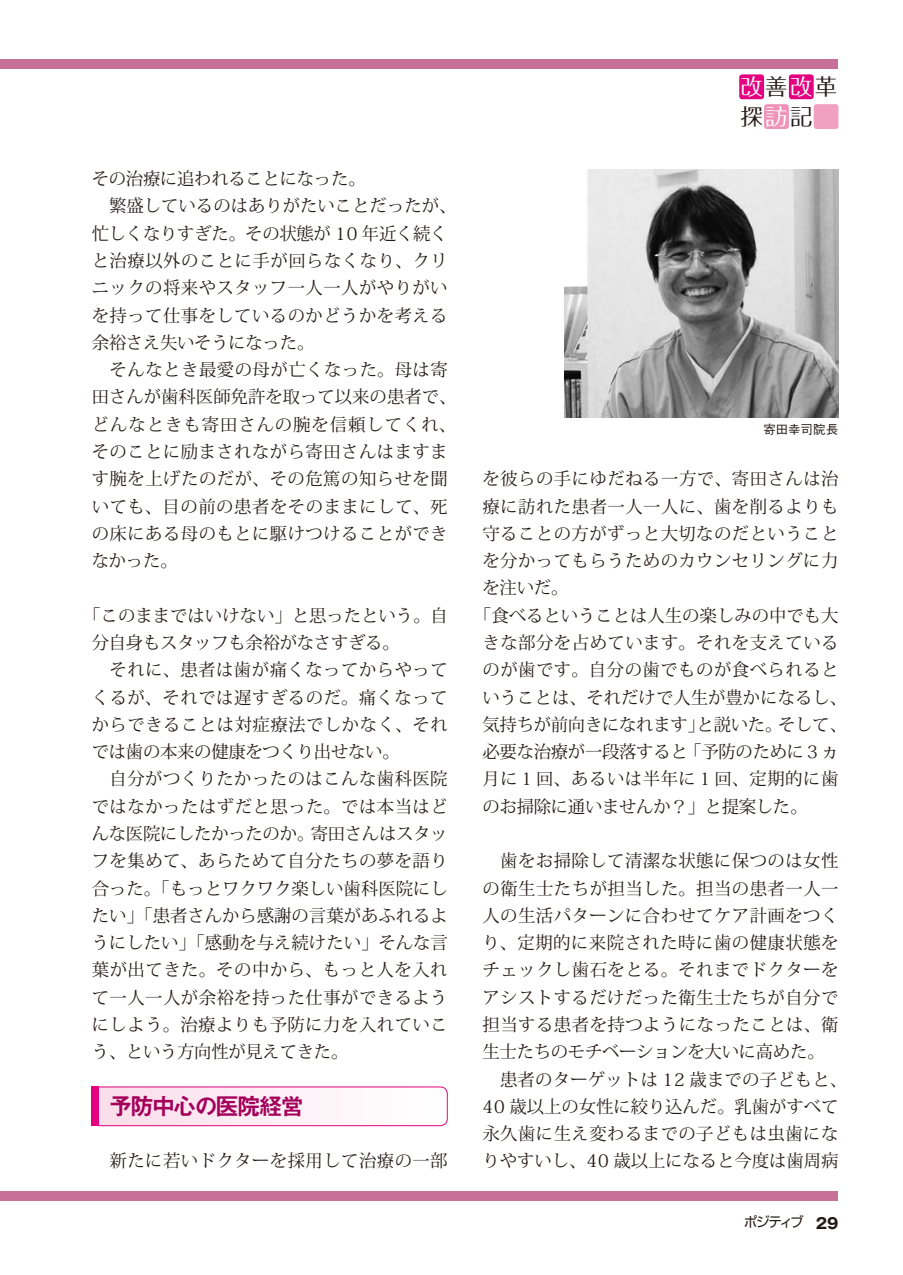
<style>
.page{position:relative;width:903px;height:1275px;background:#fff}
.page>*{position:absolute;margin:0;border:0;box-sizing:border-box;transform-origin:0 0}
.t1{font:23.62px "Midashi Go Pro MB31";letter-spacing:-.095em;color:#a4005b}
.t2{font:22.4px/29.8px "Folk Pro";letter-spacing:.11em;color:#231916}
.t3{font:17.32px/27.3px "Koz Min Pro";letter-spacing:.025em;color:#231916}
.t4{font:17.32px "Koz Min Pro";letter-spacing:-.015em;color:#231916}
.t5{font:17.32px "Koz Min Pro";color:#231916}
.t6{font:13.65px "Shin Go Pro";letter-spacing:-.15em;color:#231916}
.t7{font:500 12.42px "Gothic BBB Pro";color:#231916}
.s1{color:#fff}
.s2{font-family:"Gothic MB101 Pro";font-weight:700;font-size:14.88px}
</style>
<div class="page">
<div style="left:739px;top:74px;width:25px;height:25px;background:#e4007f;border-radius:3px"></div>
<div style="left:0;top:60px;width:838px;height:9px;background:#c77198"></div>
<div style="left:789px;top:74px;width:25px;height:25px;background:#e4007f;border-radius:3px"></div>
<div style="left:764px;top:104px;width:25px;height:25px;background:#ef93bb;border-radius:3px"></div>
<div style="left:814px;top:104px;width:24px;height:25px;background:#f19fc2;border-radius:3px"></div>
<div style="left:0;top:1191px;width:838px;height:9px;background:#c77198"></div>
<img style="left:565px;top:170px;width:273px;height:248px">
<div style="left:92px;top:1087px;width:355px;height:39px;background:linear-gradient(to right,#faddea,#fff);border-radius:7px"></div>
<div style="left:92px;top:1086px;width:356px;height:40px;border:1px solid #e4007f;border-radius:7px"></div>
<div style="left:92px;top:1086px;width:7px;height:40px;background:#e4007f"></div>
<p class="t3" style="left:92px;top:165px;width:366px">その治療に追われることになった。<br>　繁盛しているのはありがたいことだったが、忙しくなりすぎた。その状態が 10 年近く続くと治療以外のことに手が回らなくなり、クリニックの将来やスタッフ一人一人がやりがいを持って仕事をしているのかどうかを考える余裕さえ失いそうになった。<br>　そんなとき最愛の母が亡くなった。母は寄田さんが歯科医師免許を取って以来の患者で、どんなときも寄田さんの腕を信頼してくれ、そのことに励まされながら寄田さんはますます腕を上げたのだが、その危篤の知らせを聞いても、目の前の患者をそのままにして、死の床にある母のもとに駆けつけることができなかった。</p>
<p class="t3" style="left:92px;top:601px;width:358px;text-indent:-9px">「このままではいけない」と思ったという。自分自身もスタッフも余裕がなさすぎる。<br>　それに、患者は歯が痛くなってからやってくるが、それでは遅すぎるのだ。痛くなってからできることは対症療法でしかなく、それでは歯の本来の健康をつくり出せない。<br>　自分がつくりたかったのはこんな歯科医院ではなかったはずだと思った。では本当はどんな医院にしたかったのか。寄田さんはスタッフを集めて、あらためて自分たちの夢を語り合った。「もっとワクワク楽しい歯科医院にしたい」「患者さんから感謝の言葉があふれるようにしたい」「感動を与え続けたい」そんな言葉が出てきた。その中から、もっと人を入れて一人一人が余裕を持った仕事ができるようにしよう。治療よりも予防に力を入れていこう、という方向性が見えてきた。</p>
<h1 class="t1" style="left:109px;top:1087px;width:196px">予防中心の医院経営</h1>
<p class="t3" style="left:92px;top:1147px;width:357px">　新たに若いドクターを採用して治療の一部</p>
<p class="t2" style="left:740px;top:69px;width:98px"><span class="s1">改</span>善<span class="s1">改</span>革探<span class="s1">訪</span>記</p>
<p class="t7" style="left:763px;top:419px;width:77px">寄田幸司院長</p>
<p class="t3" style="left:482px;top:465px;width:358px">を彼らの手にゆだねる一方で、寄田さんは治</p>
<p class="t3" style="left:482px;top:492px;width:358px">療に訪れた患者一人一人に、歯を削るよりも</p>
<p class="t3" style="left:482px;top:519px;width:357px">守ることの方がずっと大切なのだということ</p>
<p class="t3" style="left:482px;top:547px;width:357px">を分かってもらうためのカウンセリングに力</p>
<p class="t3" style="left:482px;top:574px;width:88px">を注いだ。</p>
<p class="t5" style="left:474px;top:603px;width:366px">「食べるということは人生の楽しみの中でも大</p>
<p class="t3" style="left:482px;top:628px;width:358px">きな部分を占めています。それを支えている</p>
<p class="t3" style="left:482px;top:656px;width:358px">のが歯です。自分の歯でものが食べられると</p>
<p class="t5" style="left:482px;top:685px;width:366px">いうことは、それだけで人生が豊かになるし、</p>
<p class="t4" style="left:482px;top:712px;width:366px">気持ちが前向きになれます」と説いた。そして、</p>
<p class="t4" style="left:482px;top:740px;width:357px">必要な治療が一段落すると「予防のために３ヵ</p>
<p class="t3" style="left:482px;top:765px;width:357px">月に１回、あるいは半年に１回、定期的に歯</p>
<p class="t4" style="left:482px;top:794px;width:327px">のお掃除に通いませんか？」と提案した。</p>
<p class="t3" style="left:482px;top:847px;width:366px">　歯をお掃除して清潔な状態に保つのは女性の衛生士たちが担当した。担当の患者一人一人の生活パターンに合わせてケア計画をつくり、定期的に来院された時に歯の健康状態をチェックし歯石をとる。それまでドクターをアシストするだけだった衛生士たちが自分で担当する患者を持つようになったことは、衛生士たちのモチベーションを大いに高めた。<br>　患者のターゲットは 12 歳までの子どもと、<br>40 歳以上の女性に絞り込んだ。乳歯がすべて永久歯に生え変わるまでの子どもは虫歯になりやすいし、40 歳以上になると今度は歯周病</p>
<p class="t6" style="left:744px;top:1211px;width:96px">ポジティブ <span class="s2">29</span></p>
</div>
